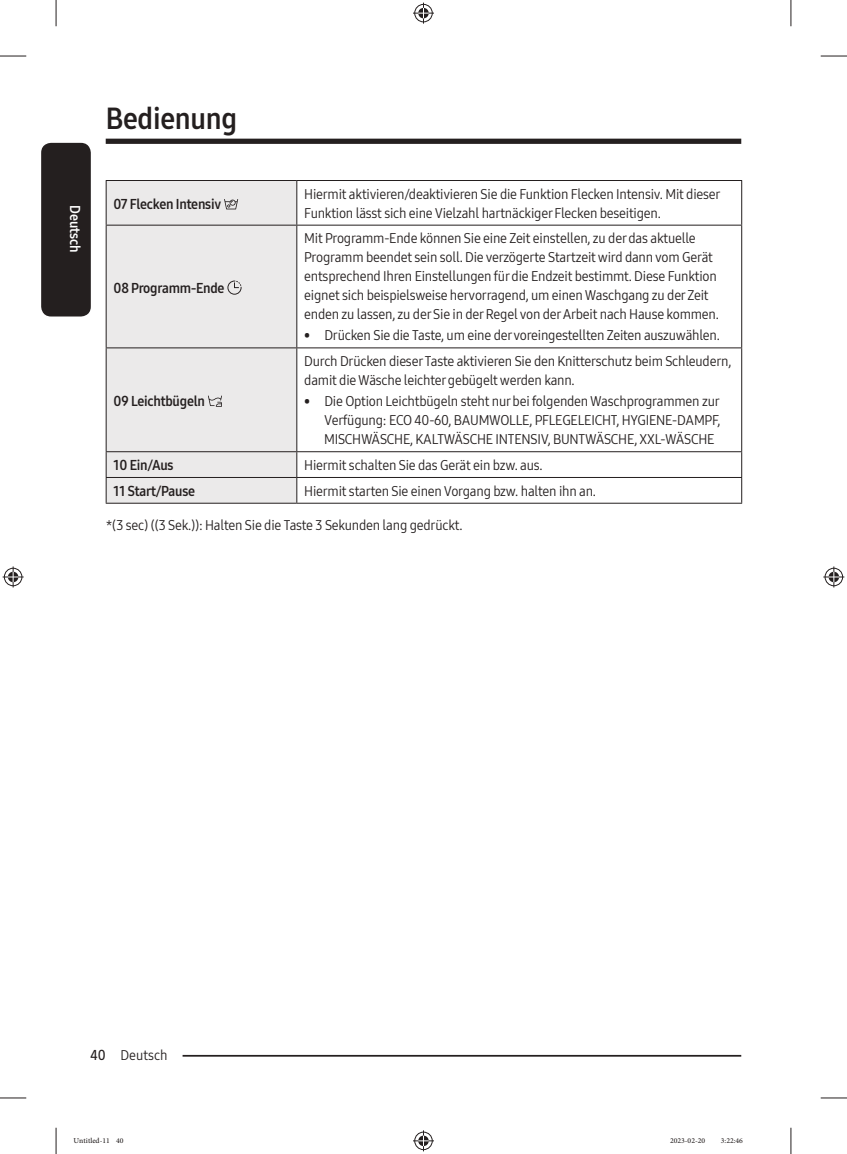
<style>
.page{position:relative;width:847px;height:1154px;background:#fff}
.page>*{position:absolute;margin:0;border:0;box-sizing:border-box;transform-origin:0 0}
.t1{font:29.75px "Samsung One 700 C";letter-spacing:-.01em;color:#241f1f}
.t2{font:14px/18.9px "Samsung One 400 C";letter-spacing:-.015em;color:#241f1f}
.t3{font:14px "Samsung One 700 C";letter-spacing:-.015em;color:#241f1f}
.t4{font:14px "Samsung One 700 C";color:#fff}
.t5{font:10.5px "Adobe Arabic";color:#241f1f}
.s1{font-family:"Samsung One 600 C"}
</style>
<div class="page">
<div style="left:41px;top:143px;width:50px;height:173px;background:#241f1f;border-radius:10px"></div>
<div style="left:106px;top:139px;width:635px;height:5px;background:#241f1f"></div>
<hr style="left:135px;top:1055px;width:606px;height:1px;background:#241f1f">
<div style="left:106px;top:1045px;width:76px;height:17px;background:#fff"></div>
<div style="left:107px;top:181px;width:189px;height:322px;background:#ebeaea"></div>
<hr style="left:106px;top:180px;width:191px;height:1px;background:#241f1f">
<hr style="left:106px;top:181px;width:1px;height:44px;background:#241f1f">
<hr style="left:297px;top:180px;width:444px;height:1px;background:#241f1f">
<hr style="left:296px;top:181px;width:1px;height:44px;background:#241f1f">
<hr style="left:741px;top:181px;width:1px;height:44px;background:#241f1f">
<hr style="left:106px;top:225px;width:191px;height:1px;background:#241f1f">
<hr style="left:106px;top:226px;width:1px;height:121px;background:#241f1f">
<hr style="left:297px;top:225px;width:444px;height:1px;background:#241f1f">
<hr style="left:296px;top:226px;width:1px;height:121px;background:#241f1f">
<hr style="left:741px;top:226px;width:1px;height:121px;background:#241f1f">
<hr style="left:106px;top:347px;width:191px;height:1px;background:#241f1f">
<hr style="left:106px;top:348px;width:1px;height:103px;background:#241f1f">
<hr style="left:297px;top:347px;width:444px;height:1px;background:#241f1f">
<hr style="left:296px;top:348px;width:1px;height:103px;background:#241f1f">
<hr style="left:741px;top:348px;width:1px;height:103px;background:#241f1f">
<hr style="left:106px;top:451px;width:191px;height:1px;background:#241f1f">
<hr style="left:297px;top:451px;width:444px;height:1px;background:#241f1f">
<hr style="left:106px;top:477px;width:191px;height:1px;background:#241f1f">
<svg style="left:106px;top:452px;width:1px;height:51px"></svg>
<hr style="left:297px;top:477px;width:444px;height:1px;background:#241f1f">
<svg style="left:296px;top:452px;width:1px;height:51px"></svg>
<svg style="left:741px;top:452px;width:1px;height:51px"></svg>
<hr style="left:106px;top:503px;width:191px;height:1px;background:#241f1f">
<hr style="left:297px;top:503px;width:444px;height:1px;background:#241f1f">
<svg style="left:224px;top:199px;width:14px;height:10px"></svg>
<svg style="left:227px;top:280px;width:14px;height:15px"></svg>
<svg style="left:208px;top:396px;width:14px;height:11px"></svg>
<svg style="left:0;top:56px;width:26px;height:1px"></svg>
<svg style="left:820px;top:56px;width:26px;height:1px"></svg>
<svg style="left:0;top:1097px;width:26px;height:1px"></svg>
<svg style="left:820px;top:1097px;width:26px;height:1px"></svg>
<svg style="left:56px;top:0;width:1px;height:26px"></svg>
<svg style="left:56px;top:1128px;width:1px;height:26px"></svg>
<svg style="left:790px;top:0;width:1px;height:26px"></svg>
<svg style="left:790px;top:1128px;width:1px;height:26px"></svg>
<svg style="left:413px;top:3px;width:21px;height:21px"></svg>
<svg style="left:413px;top:1130px;width:21px;height:21px"></svg>
<svg style="left:3px;top:566px;width:21px;height:21px"></svg>
<svg style="left:823px;top:566px;width:21px;height:21px"></svg>
<p class="t4" style="left:84px;top:205px;width:49px;rotate:90deg">Deutsch</p>
<h1 class="t1" style="left:106px;top:98px;width:133px">Bedienung</h1>
<p class="t3" style="left:113px;top:195px;width:109px">07 Flecken Intensiv</p>
<p class="t2" style="left:304px;top:184px;width:417px">Hiermit aktivieren/deaktivieren Sie die Funktion Flecken Intensiv. Mit dieser<br>Funktion lässt sich eine Vielzahl hartnäckiger Flecken beseitigen.</p>
<p class="t3" style="left:113px;top:279px;width:112px">08 Programm-Ende</p>
<p class="t3" style="left:113px;top:392px;width:93px">09 Leichtbügeln</p>
<p class="t2" style="left:304px;top:229px;width:416px">Mit Programm-Ende können Sie eine Zeit einstellen, zu der das aktuelle Programm beendet sein soll. Die verzögerte Startzeit wird dann vom Gerät entsprechend Ihren Einstellungen für die Endzeit bestimmt. Diese Funktion eignet sich beispielsweise hervorragend, um einen Waschgang zu der Zeit enden zu lassen, zu der Sie in der Regel von der Arbeit nach Hause kommen.</p>
<p class="t2" style="left:304px;top:326px;width:417px">• Drücken Sie die Taste, um eine der voreingestellten Zeiten auszuwählen.</p>
<p class="t2" style="left:304px;top:352px;width:428px">Durch Drücken dieser Taste aktivieren Sie den Knitterschutz beim Schleudern, damit die Wäsche leichter gebügelt werden kann.</p>
<p class="t2" style="left:324px;top:392px;width:398px;text-align:justify;text-indent:-20px">• Die Option Leichtbügeln steht nur bei folgenden Waschprogrammen zur Verfügung: ECO 40-60, BAUMWOLLE, PFLEGELEICHT, HYGIENE-DAMPF, MISCHWÄSCHE, KALTWÄSCHE INTENSIV, BUNTWÄSCHE, XXL-WÄSCHE</p>
<p class="t3" style="left:113px;top:456px;width:61px">10 Ein/Aus</p>
<p class="t2" style="left:304px;top:455px;width:240px">Hiermit schalten Sie das Gerät ein bzw. aus.</p>
<p class="t3" style="left:113px;top:481px;width:83px">11 Start/Pause</p>
<p class="t2" style="left:304px;top:481px;width:293px">Hiermit starten Sie einen Vorgang bzw. halten ihn an.</p>
<p class="t2" style="left:106px;top:515px;width:358px">*(3 sec) ((3 Sek.)): Halten Sie die Taste 3 Sekunden lang gedrückt.</p>
<p class="t2" style="left:90px;top:1045px;width:79px"><span class="s1">40</span> Deutsch</p>
<p class="t5" style="left:74px;top:1133px;width:51px">Untitled-11 40</p>
<p class="t5" style="left:669px;top:1133px;width:37px">2023-02-20</p>
<p class="t5" style="left:720px;top:1133px;width:24px">3:22:46</p>
</div>
